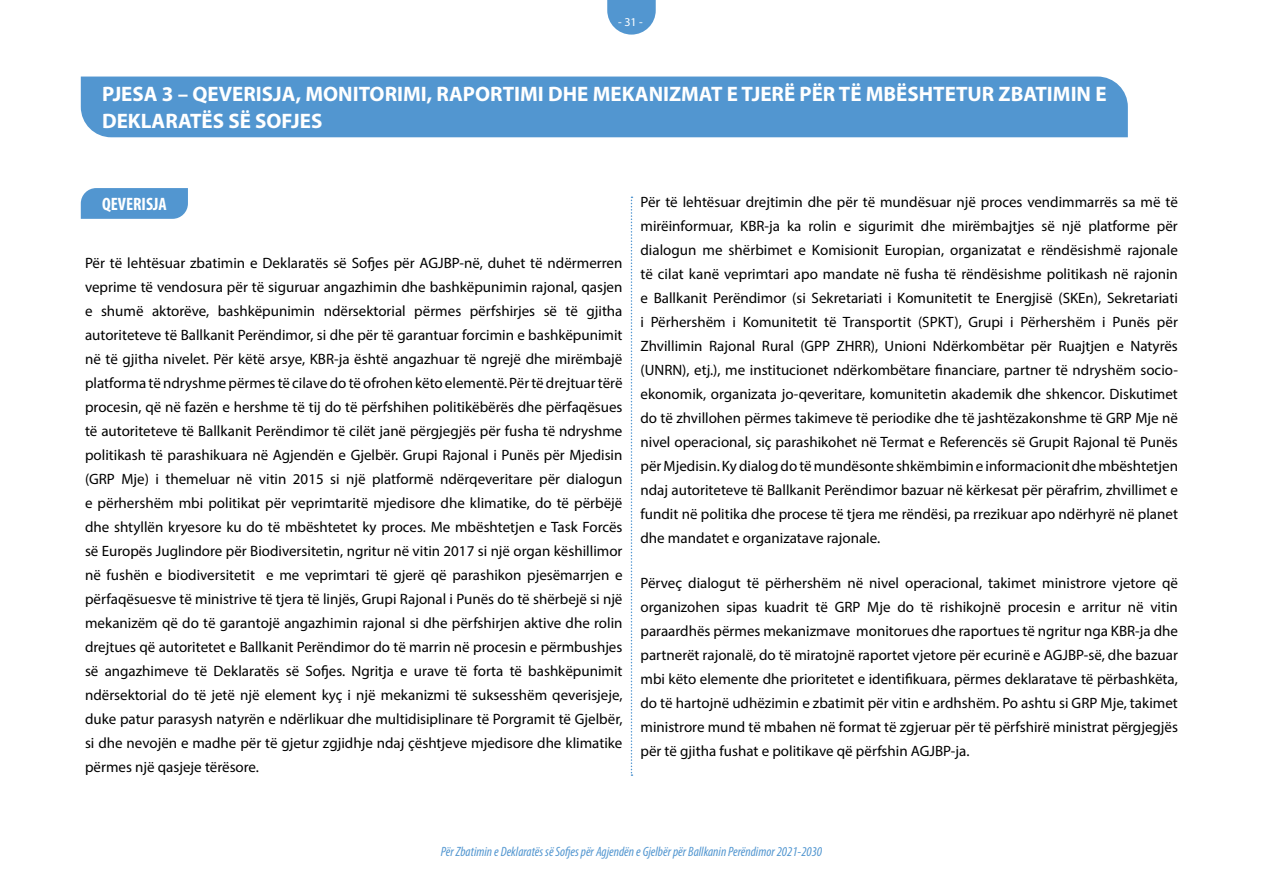
<style>
.page{position:relative;width:1263px;height:893px;background:#fff}
.page>*{position:absolute;margin:0;border:0;box-sizing:border-box;transform-origin:0 0}
.t1{font:700 21px/27px "Myriad Pro";color:#fff}
.t2{font:700 condensed 18px "Myriad Pro";color:#fff}
.t3{font:15px/24px "Myriad Pro";color:#000;text-align:justify}
.t4{font:italic condensed 13.5px "Myriad Pro";color:#5296d0}
.t5{font:12px "Myriad Pro";color:#fff}
</style>
<div class="page">
<svg style="left:607px;top:0;width:49px;height:35px;background:#6fa7d7"></svg>
<div style="left:81px;top:77px;width:1047px;height:60px;background:#5296d0"></div>
<svg style="left:81px;top:188px;width:107px;height:31px;background:#5899d1"></svg>
<svg style="left:631px;top:197px;width:1px;height:579px"></svg>
<p class="t5" style="left:618px;top:14px;width:26px">- 31 -</p>
<h1 class="t1" style="left:102px;top:80px;width:1006px">PJESA 3 – QEVERISJA, MONITORIMI, RAPORTIMI DHE MEKANIZMAT E TJERË PËR TË MBËSHTETUR ZBATIMIN E<br>DEKLARATËS SË SOFJES</h1>
<p class="t2" style="left:102px;top:193px;width:66px">QEVERISJA</p>
<p class="t3" style="left:85px;top:251px;width:539px">Për të lehtësuar zbatimin e Deklaratës së Sofjes për AGJBP-në, duhet të ndërmerren veprime të vendosura për të siguruar angazhimin dhe bashkëpunimin rajonal, qasjen e shumë aktorëve, bashkëpunimin ndërsektorial përmes përfshirjes së të gjitha autoriteteve të Ballkanit Perëndimor, si dhe për të garantuar forcimin e bashkëpunimit në të gjitha nivelet. Për këtë arsye, KBR-ja është angazhuar të ngrejë dhe mirëmbajë platforma të ndryshme përmes të cilave do të ofrohen këto elementë. Për të drejtuar tërë procesin, që në fazën e hershme të tij do të përfshihen politikëbërës dhe përfaqësues të autoriteteve të Ballkanit Perëndimor të cilët janë përgjegjës për fusha të ndryshme politikash të parashikuara në Agjendën e Gjelbër. Grupi Rajonal i Punës për Mjedisin (GRP Mje) i themeluar në vitin 2015 si një platformë ndërqeveritare për dialogun e përhershëm mbi politikat për veprimtaritë mjedisore dhe klimatike, do të përbëjë dhe shtyllën kryesore ku do të mbështetet ky proces. Me mbështetjen e Task Forcës së Europës Juglindore për Biodiversitetin, ngritur në vitin 2017 si një organ këshillimor në fushën e biodiversitetit e me veprimtari të gjerë që parashikon pjesëmarrjen e përfaqësuesve të ministrive të tjera të linjës, Grupi Rajonal i Punës do të shërbejë si një mekanizëm që do të garantojë angazhimin rajonal si dhe përfshirjen aktive dhe rolin drejtues që autoritetet e Ballkanit Perëndimor do të marrin në procesin e përmbushjes së angazhimeve të Deklaratës së Sofjes. Ngritja e urave të forta të bashkëpunimit ndërsektorial do të jetë një element kyç i një mekanizmi të suksesshëm qeverisjeje, duke patur parasysh natyrën e ndërlikuar dhe multidisiplinare të Porgramit të Gjelbër, si dhe nevojën e madhe për të gjetur zgjidhje ndaj çështjeve mjedisore dhe klimatike përmes një qasjeje tërësore.</p>
<p class="t3" style="left:640px;top:190px;width:539px">Për të lehtësuar drejtimin dhe për të mundësuar një proces vendimmarrës sa më të mirëinformuar, KBR-ja ka rolin e sigurimit dhe mirëmbajtjes së një platforme për dialogun me shërbimet e Komisionit Europian, organizatat e rëndësishmë rajonale të cilat kanë veprimtari apo mandate në fusha të rëndësishme politikash në rajonin e Ballkanit Perëndimor (si Sekretariati i Komunitetit te Energjisë (SKEn), Sekretariati i Përhershëm i Komunitetit të Transportit (SPKT), Grupi i Përhershëm i Punës për Zhvillimin Rajonal Rural (GPP ZHRR), Unioni Ndërkombëtar për Ruajtjen e Natyrës (UNRN), etj.), me institucionet ndërkombëtare financiare, partner të ndryshëm socio&shy;ekonomik, organizata jo-qeveritare, komunitetin akademik dhe shkencor. Diskutimet do të zhvillohen përmes takimeve të periodike dhe të jashtëzakonshme të GRP Mje në nivel operacional, siç parashikohet në Termat e Referencës së Grupit Rajonal të Punës për Mjedisin. Ky dialog do të mundësonte shkëmbimin e informacionit dhe mbështetjen ndaj autoriteteve të Ballkanit Perëndimor bazuar në kërkesat për përafrim, zhvillimet e fundit në politika dhe procese të tjera me rëndësi, pa rrezikuar apo ndërhyrë në planet dhe mandatet e organizatave rajonale.</p>
<p class="t3" style="left:640px;top:571px;width:539px">Përveç dialogut të përhershëm në nivel operacional, takimet ministrore vjetore që organizohen sipas kuadrit të GRP Mje do të rishikojnë procesin e arritur në vitin paraardhës përmes mekanizmave monitorues dhe raportues të ngritur nga KBR-ja dhe partnerët rajonalë, do të miratojnë raportet vjetore për ecurinë e AGJBP-së, dhe bazuar mbi këto elemente dhe prioritetet e identifikuara, përmes deklaratave të përbashkëta, do të hartojnë udhëzimin e zbatimit për vitin e ardhshëm. Po ashtu si GRP Mje, takimet ministrore mund të mbahen në format të zgjeruar për të përfshirë ministrat përgjegjës për të gjitha fushat e politikave që përfshin AGJBP-ja.</p>
<p class="t4" style="left:441px;top:843px;width:383px">Për Zbatimin e Deklaratës së Sofjes për Agjendën e Gjelbër për Ballkanin Perëndimor 2021-2030</p>
</div>
